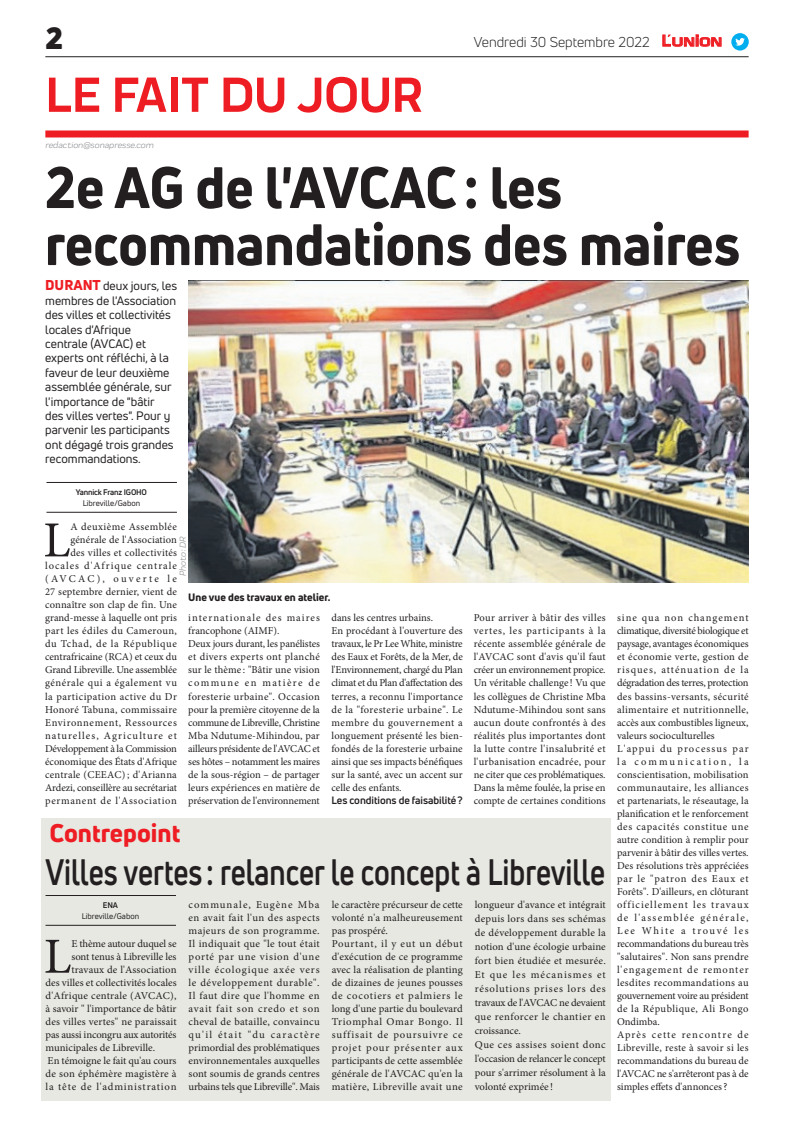
<style>
.page{position:relative;width:794px;height:1129px;background:#fff}
.page>*{position:absolute;margin:0;border:0;box-sizing:border-box;transform-origin:0 0}
.t1{font:800 57px/57px "Uni Neue";color:#231f20;scale:.94 1}
.t2{font:700 51px "Praktika";color:#ee1d23}
.t3{font:50.5px "Minion Pro";color:#231f20}
.t4{font:700 36px "Uni Neue";color:#231f20;scale:.8 1}
.t5{font:900 30px "Uni Neue";color:#231f20}
.t6{font:800 25px "Uni Neue";color:#ee1d23}
.t7{font:14px "Uni Neue";color:#231f20}
.t8{font:12px/14.4px "Uni Neue";color:#231f20}
.t9{font:10.5px/13px "Minion Pro";letter-spacing:.01em;color:#231f20}
.t10{font:10.5px "Minion Pro";letter-spacing:-.015em;color:#231f20}
.t11{font:700 10.5px "Uni Neue";letter-spacing:-.005em;color:#231f20}
.t12{font:10.5px "Minion Pro";letter-spacing:-.01em;color:#231f20}
.t13{font:800 10.5px "Uni Neue";color:#231f20}
.t14{font:10.5px "Minion Pro";letter-spacing:.075em;color:#231f20}
.t15{font:italic 9px "Praktika";color:#818386}
.t16{font:8px "Uni Neue";color:#231f20}
.t17{font:700 8px "Uni Neue";letter-spacing:-.02em;color:#231f20}
.s1{font-family:"Eurostile";font-weight:600;font-size:14.9px;color:#ee1d23}
.s2{font-family:"Eurostile";font-weight:600;font-size:11.4px;color:#ee1d23}
.s3{font-weight:800;font-size:14px;color:#ee1d23}
</style>
<div class="page">
<hr style="left:45px;top:56px;width:703px;height:1px;background:#231f20">
<div style="left:45px;top:130px;width:703px;height:7px;background:#ee1d23"></div>
<svg style="left:662px;top:34px;width:60px;height:13px"></svg>
<div style="left:731px;top:33px;width:17px;height:18px;background:#00aeef;border-radius:50%"></div>
<svg style="left:735px;top:38px;width:10px;height:8px"></svg>
<div style="left:41px;top:817px;width:569px;height:283px;background:#e7e8e2"></div>
<hr style="left:46px;top:924px;width:130px;height:1px;background:#231f20">
<hr style="left:46px;top:895px;width:130px;height:1px;background:#231f20">
<hr style="left:46px;top:511px;width:131px;height:1px;background:#231f20">
<hr style="left:46px;top:482px;width:131px;height:1px;background:#231f20">
<img style="left:188px;top:281px;width:560px;height:301px">
<h3 class="t5" style="left:45px;top:17px;width:19px">2</h3>
<h2 class="t2" style="left:45px;top:54px;width:378px">LE FAIT DU JOUR</h2>
<p class="t15" style="left:45px;top:138px;width:110px">redaction@sonapresse.com</p>
<h3 class="t7" style="left:474px;top:33px;width:250px">Vendredi 30 Septembre 2022 <span class="s1">L</span><span class="s2">UNION</span></h3>
<h1 class="t1" style="left:45px;top:158px;width:741px">2e AG de l'AVCAC: les recommandations des maires</h1>
<p class="t8" style="left:45px;top:279px;width:133px"><span class="s3">DURANT</span> deux jours, les membres de l'Association des villes et collectivités locales d'Afrique<br>centrale (AVCAC) et experts ont réfléchi, à la faveur de leur deuxième assemblée générale, sur l'importance de "bâtir<br>des villes vertes". Pour y parvenir les participants ont dégagé trois grandes recommandations.</p>
<p class="t17" style="left:76px;top:487px;width:73px">Yannick Franz IGOHO</p>
<p class="t16" style="left:83px;top:498px;width:59px">Libreville/Gabon</p>
<p class="t9" style="left:45px;top:520px;width:133px;text-align:right">A deuxième Assemblée générale de l'Association<br>des villes et collectivités locales d'Afrique centrale (AVCAC), ouverte le<br>27 septembre dernier, vient de connaître son clap de fin. Une grand-messe à laquelle ont pris part les édiles du Cameroun, du Tchad, de la République centrafricaine (RCA) et ceux du<br>Grand Libreville. Une assemblée générale qui a également vu la participation active du Dr<br>Honoré Tabuna, commissaire<br>Environnement, Ressources naturelles, Agriculture et<br>Développement à la Commission économique des États d'Afrique centrale (CEEAC) ; d'Arianna<br>Ardezi, conseillère au secrétariat permanent de l'Association</p>
<h3 class="t3" style="left:43px;top:506px;width:29px">L</h3>
<p class="t15" style="left:176px;top:576px;width:41px;rotate:-90deg">Photo : DR</p>
<p class="t13" style="left:188px;top:589px;width:144px">Une vue des travaux en atelier.</p>
<p class="t9" style="left:474px;top:611px;width:134px;text-align:justify">Pour arriver à bâtir des villes vertes, les participants à la récente assemblée générale de l'AVCAC sont d'avis qu'il faut créer un environnement propice.<br>Un véritable challenge ! Vu que les collègues de Christine Mba Ndutume-Mihindou sont sans aucun doute confrontés à des réalités plus importantes dont la lutte contre l'insalubrité et l'urbanisation encadrée, pour ne citer que ces problématiques.<br>Dans la même foulée, la prise en compte de certaines conditions</p>
<p class="t9" style="left:617px;top:611px;width:133px">sine qua non changement climatique, diversité biologique et paysage, avantages économiques et économie verte, gestion de risques, atténuation de la dégradation des terres, protection des bassins-versants, sécurité alimentaire et nutritionnelle, accès aux combustibles ligneux, valeurs socioculturelles<br>L'appui du processus par la communication, la conscientisation, mobilisation communautaire, les alliances et partenariats, le réseautage, la planification et le renforcement des capacités constitue une autre condition à remplir pour parvenir à bâtir des villes vertes.<br>Des résolutions très appréciées par le "patron des Eaux et<br>Forêts". D'ailleurs, en clôturant officiellement les travaux de l'assemblée générale,<br>Lee White a trouvé les recommandations du bureau très "salutaires". Non sans prendre l'engagement de remonter lesdites recommandations au gouvernement voire au président de la République, Ali Bongo<br>Ondimba.<br>Après cette rencontre de<br>Libreville, reste à savoir si les recommandations du bureau de l'AVCAC ne s'arrêteront pas à de simples effets d'annonces?</p>
<p class="t9" style="left:188px;top:611px;width:133px">internationale des maires francophone (AIMF).<br>Deux jours durant, les panélistes et divers experts ont planché sur le thème : "Bâtir une vision commune en matière de foresterie urbaine". Occasion pour la première citoyenne de la commune de Libreville, Christine<br>Mba Ndutume-Mihindou, par ailleurs présidente de l'AVCAC et ses hôtes – notamment les maires de la sous-région – de partager leurs expériences en matière de préservation de l'environnement</p>
<p class="t9" style="left:331px;top:611px;width:133px">dans les centres urbains.<br>En procédant à l'ouverture des travaux, le Pr Lee White, ministre des Eaux et Forêts, de la Mer, de l'Environnement, chargé du Plan climat et du Plan d'affectation des terres, a reconnu l'importance de la "foresterie urbaine". Le membre du gouvernement a longuement présenté les bien&shy;fondés de la foresterie urbaine ainsi que ses impacts bénéfiques sur la santé, avec un accent sur celle des enfants.</p>
<p class="t11" style="left:331px;top:793px;width:133px">Les conditions de faisabilité?</p>
<h3 class="t6" style="left:49px;top:816px;width:132px">Contrepoint</h3>
<h3 class="t4" style="left:46px;top:849px;width:701px">Villes vertes : relancer le concept à Libreville</h3>
<p class="t17" style="left:103px;top:900px;width:17px">ENA</p>
<p class="t16" style="left:82px;top:910px;width:59px">Libreville/Gabon</p>
<p class="t9" style="left:189px;top:897px;width:133px;text-align:justify">communale, Eugène Mba en avait fait l'un des aspects majeurs de son programme.<br>Il indiquait que "le tout était porté par une vision d'une ville écologique axée vers le développement durable".<br>Il faut dire que l'homme en avait fait son credo et son cheval de bataille, convaincu qu'il était "du caractère primordial des problématiques environnementales auxquelles sont soumis de grands centres urbains tels que Libreville". Mais</p>
<p class="t9" style="left:332px;top:897px;width:133px">le caractère précurseur de cette volonté n'a malheureusement pas prospéré.<br>Pourtant, il y eut un début d'exécution de ce programme avec la réalisation de planting de dizaines de jeunes pousses de cocotiers et palmiers le long d'une partie du boulevard<br>Triomphal Omar Bongo. Il suffisait de poursuivre ce projet pour présenter aux participants de cette assemblée générale de l'AVCAC qu'en la matière, Libreville avait une</p>
<p class="t9" style="left:475px;top:897px;width:133px;line-height:14px">longueur d'avance et intégrait depuis lors dans ses schémas de développement durable la notion d'une écologie urbaine fort bien étudiée et mesurée.<br>Et que les mécanismes et résolutions prises lors des travaux de l'AVCAC ne devaient que renforcer le chantier en croissance.<br>Que ces assises soient donc l'occasion de relancer le concept pour s'arrimer résolument à la volonté exprimée !</p>
<h3 class="t3" style="left:44px;top:922px;width:29px">L</h3>
<p class="t10" style="left:71px;top:936px;width:107px">E thème autour duquel se</p>
<p class="t9" style="left:71px;top:949px;width:107px">sont tenus à Libreville les</p>
<p class="t9" style="left:71px;top:962px;width:107px">travaux de l'Association</p>
<p class="t9" style="left:46px;top:975px;width:133px">des villes et collectivités locales</p>
<p class="t9" style="left:46px;top:988px;width:133px">d'Afrique centrale (AVCAC),</p>
<p class="t9" style="left:46px;top:1001px;width:133px">à savoir " l'importance de bâtir</p>
<p class="t9" style="left:46px;top:1014px;width:133px">des villes vertes" ne paraissait</p>
<p class="t10" style="left:46px;top:1027px;width:133px">pas aussi incongru aux autorités</p>
<p class="t9" style="left:46px;top:1040px;width:111px">municipales de Libreville.</p>
<p class="t12" style="left:48px;top:1053px;width:130px">En témoigne le fait qu'au cours</p>
<p class="t9" style="left:46px;top:1066px;width:133px">de son éphémère magistère à</p>
<p class="t14" style="left:46px;top:1079px;width:132px">la tête de l'administration</p>
</div>
